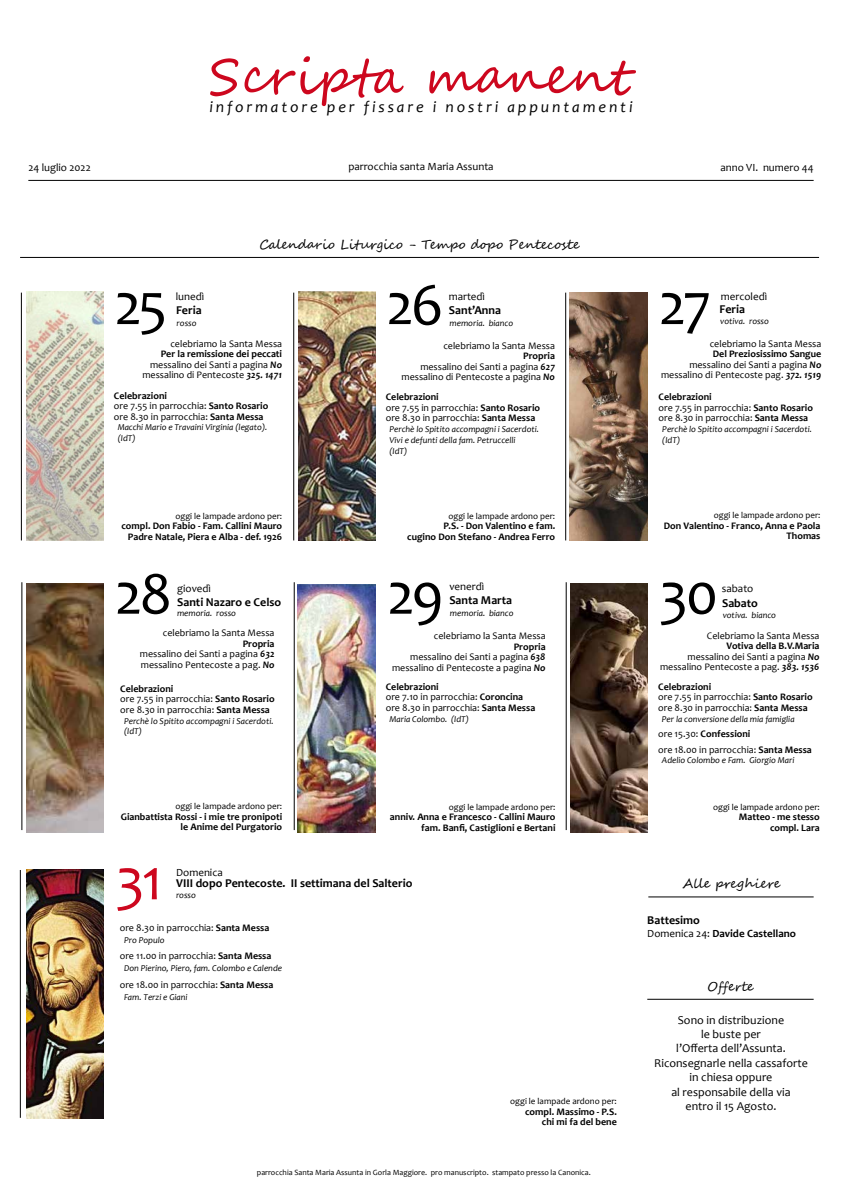
<style>
.page{position:relative;width:842px;height:1191px;background:#fff}
.page>*{position:absolute;margin:0;border:0;box-sizing:border-box;transform-origin:0 0}
.t1{font:60px "Candara";letter-spacing:-.055em;color:#000}
.t2{font:60px "Candara";color:#cd071e}
.t3{font:50px "Segoe Script";letter-spacing:.01em;color:#cd071e}
.t4{font:italic 16px "Candara";letter-spacing:.18em;color:#000}
.t5{font:13px "Segoe Script";color:#000}
.t6{font:12px/14.4px "Candara";color:#000;text-align:center}
.t7{font:700 12px "Candara";color:#000}
.t8{font:11px "Candara";color:#000}
.t9{font:700 11px "Candara";color:#000}
.t10{font:10px/10.5px "Candara";color:#000}
.t11{font:700 10px/10.5px "Candara";color:#000;text-align:right}
.t12{font:italic 9px/10.8px "Candara";color:#000}
.t13{font:9px "Candara";color:#000}
.t14{font:8px "Candara";color:#000}
.s1{font-weight:700}
.s2{font-weight:700;font-style:italic}
.s3{font-weight:400}
</style>
<div class="page">
<hr style="left:28px;top:180px;width:786px;height:1px;background:#000">
<hr style="left:20px;top:257px;width:799px;height:1px;background:#000">
<hr style="left:20px;top:870px;width:1px;height:247px;background:#000">
<hr style="left:21px;top:293px;width:1px;height:247px;background:#000">
<hr style="left:565px;top:293px;width:1px;height:247px;background:#000">
<hr style="left:293px;top:293px;width:1px;height:247px;background:#000">
<hr style="left:22px;top:582px;width:1px;height:248px;background:#000">
<hr style="left:566px;top:582px;width:1px;height:248px;background:#000">
<hr style="left:294px;top:582px;width:1px;height:248px;background:#000">
<hr style="left:648px;top:896px;width:166px;height:1px;background:#000">
<img style="left:27px;top:870px;width:76px;height:248px">
<img style="left:570px;top:292px;width:77px;height:249px">
<img style="left:27px;top:292px;width:76px;height:248px">
<img style="left:298px;top:292px;width:77px;height:248px">
<img style="left:27px;top:583px;width:76px;height:249px">
<img style="left:298px;top:584px;width:77px;height:248px">
<img style="left:570px;top:584px;width:78px;height:248px">
<hr style="left:647px;top:999px;width:167px;height:1px;background:#000">
<h2 class="t3" style="left:209px;top:36px;width:421px">Scripta manent</h2>
<h3 class="t4" style="left:209px;top:97px;width:425px">informatore per fissare i nostri appuntamenti</h3>
<p class="t8" style="left:348px;top:160px;width:147px">parrocchia santa Maria Assunta</p>
<p class="t8" style="left:28px;top:160px;width:64px">24 luglio 2022</p>
<p class="t8" style="left:720px;top:160px;width:95px">anno VI. numero 44</p>
<h3 class="t5" style="left:259px;top:233px;width:322px">Calendario Liturgico - Tempo dopo Pentecoste</h3>
<h1 class="t1" style="left:114px;top:267px;width:55px">25</h1>
<p class="t8" style="left:176px;top:289px;width:30px">lunedì</p>
<p class="t7" style="left:176px;top:303px;width:27px">Feria</p>
<p class="t12" style="left:177px;top:317px;width:21px">rosso</p>
<p class="t10" style="left:170px;top:338px;width:113px">celebriamo la Santa Messa</p>
<p class="t10" style="left:142px;top:349px;width:141px;text-align:right"><span class="s1">Per la remissione dei peccati </span>messalino dei Santi a pagina <span class="s2">No </span>messalino di Pentecoste <span class="s2">325. 1471</span></p>
<p class="t10" style="left:114px;top:390px;width:156px"><span class="s1">Celebrazioni<br></span>ore 7.55 in parrocchia: <span class="s1">Santo Rosario </span>ore 8.30 in parrocchia: <span class="s1">Santa Messa</span></p>
<p class="t12" style="left:118px;top:422px;width:151px">Macchi Mario e Travaini Virginia (legato). (IdT)</p>
<p class="t13" style="left:176px;top:510px;width:108px">oggi le lampade ardono per:</p>
<p class="t11" style="left:121px;top:520px;width:162px">compl. Don Fabio - Fam. Callini Mauro<br>Padre Natale, Piera e Alba - def. 1926</p>
<h1 class="t1" style="left:386px;top:267px;width:59px">26</h1>
<h1 class="t1" style="left:658px;top:267px;width:54px">27</h1>
<p class="t8" style="left:721px;top:289px;width:48px">mercoledì</p>
<p class="t7" style="left:720px;top:301px;width:27px">Feria</p>
<p class="t12" style="left:720px;top:316px;width:50px">votiva. rosso</p>
<p class="t10" style="left:710px;top:338px;width:113px">celebriamo la Santa Messa</p>
<p class="t10" style="left:661px;top:348px;width:162px;text-align:right"><span class="s1">Del Preziosissimo Sangue<br></span>messalino dei Santi a pagina <span class="s2">No </span>messalino di Pentecoste pag. <span class="s2">372. 1519</span></p>
<p class="t8" style="left:449px;top:290px;width:38px">martedì</p>
<p class="t7" style="left:449px;top:303px;width:54px">Sant’Anna</p>
<p class="t12" style="left:449px;top:318px;width:65px">memoria. bianco</p>
<p class="t10" style="left:443px;top:340px;width:113px">celebriamo la Santa Messa</p>
<p class="t10" style="left:401px;top:350px;width:155px;text-align:right"><span class="s1">Propria<br></span>messalino dei Santi a pagina <span class="s2">627 </span>messalino di Pentecoste a pagina <span class="s2">No</span></p>
<p class="t10" style="left:386px;top:392px;width:156px"><span class="s1">Celebrazioni<br></span>ore 7.55 in parrocchia: <span class="s1">Santo Rosario </span>ore 8.30 in parrocchia: <span class="s1">Santa Messa</span></p>
<p class="t12" style="left:389px;top:424px;width:151px">Perchè lo Spitito accompagni i Sacerdoti.<br>Vivi e defunti della fam. Petruccelli<br>(IdT)</p>
<p class="t13" style="left:449px;top:510px;width:108px">oggi le lampade ardono per:</p>
<p class="t11" style="left:407px;top:520px;width:149px">P.S. - Don Valentino e fam.<br>cugino Don Stefano - Andrea Ferro</p>
<p class="t10" style="left:659px;top:392px;width:156px"><span class="s1">Celebrazioni<br></span>ore 7.55 in parrocchia: <span class="s1">Santo Rosario </span>ore 8.30 in parrocchia: <span class="s1">Santa Messa</span></p>
<p class="t12" style="left:662px;top:424px;width:151px">Perchè lo Spitito accompagni i Sacerdoti. (IdT)</p>
<p class="t13" style="left:714px;top:509px;width:108px">oggi le lampade ardono per:</p>
<p class="t11" style="left:664px;top:520px;width:158px">Don Valentino - Franco, Anna e Paola<br>Thomas</p>
<h1 class="t1" style="left:115px;top:556px;width:59px">28</h1>
<h1 class="t1" style="left:387px;top:556px;width:58px">29</h1>
<h1 class="t1" style="left:659px;top:556px;width:61px">30</h1>
<p class="t8" style="left:449px;top:579px;width:36px">venerdì</p>
<p class="t8" style="left:722px;top:581px;width:33px">sabato</p>
<p class="t7" style="left:722px;top:595px;width:37px">Sabato</p>
<p class="t12" style="left:723px;top:610px;width:55px">votiva. bianco</p>
<p class="t10" style="left:707px;top:630px;width:114px">Celebriamo la Santa Messa</p>
<p class="t10" style="left:660px;top:641px;width:161px;text-align:right"><span class="s1">Votiva della B.V.Maria<br></span>messalino dei Santi a pagina <span class="s2">No </span>messalino Pentecoste a pag. <span class="s2">383. 1536</span></p>
<p class="t8" style="left:177px;top:582px;width:35px">giovedì</p>
<p class="t7" style="left:449px;top:592px;width:64px">Santa Marta</p>
<p class="t12" style="left:450px;top:607px;width:65px">memoria. bianco</p>
<p class="t10" style="left:434px;top:630px;width:113px">celebriamo la Santa Messa</p>
<p class="t10" style="left:392px;top:641px;width:155px;text-align:right"><span class="s1">Propria<br></span>messalino dei Santi a pagina <span class="s2">638 </span>messalino di Pentecoste a pagina <span class="s2">No</span></p>
<p class="t7" style="left:177px;top:594px;width:105px">Santi Nazaro e Celso</p>
<p class="t10" style="left:163px;top:627px;width:113px">celebriamo la Santa Messa</p>
<p class="t10" style="left:140px;top:638px;width:136px;text-align:justify;text-indent:103px"><span class="s1">Propria </span>messalino dei Santi a pagina <span class="s2">632 </span>messalino Pentecoste a pag. <span class="s2">No</span></p>
<p class="t12" style="left:177px;top:608px;width:60px">memoria. rosso</p>
<p class="t10" style="left:120px;top:683px;width:156px"><span class="s1">Celebrazioni<br></span>ore 7.55 in parrocchia: <span class="s1">Santo Rosario </span>ore 8.30 in parrocchia: <span class="s1">Santa Messa</span></p>
<p class="t12" style="left:124px;top:715px;width:151px">Perchè lo Spitito accompagni i Sacerdoti. (IdT)</p>
<p class="t13" style="left:176px;top:800px;width:108px">oggi le lampade ardono per:</p>
<p class="t11" style="left:121px;top:811px;width:163px">Gianbattista Rossi - i mie tre pronipoti le Anime del Purgatorio</p>
<p class="t10" style="left:386px;top:681px;width:151px"><span class="s1">Celebrazioni<br></span>ore 7.10 in parrocchia: <span class="s1">Coroncina </span>ore 8.30 in parrocchia: <span class="s1">Santa Messa</span></p>
<p class="t12" style="left:389px;top:713px;width:81px">Maria Colombo. (IdT)</p>
<p class="t13" style="left:449px;top:801px;width:108px">oggi le lampade ardono per:</p>
<p class="t11" style="left:390px;top:811px;width:167px">anniv. Anna e Francesco - Callini Mauro fam. Banfi, Castiglioni e Bertani</p>
<h1 class="t2" style="left:116px;top:842px;width:49px">31</h1>
<p class="t8" style="left:176px;top:865px;width:48px">Domenica</p>
<p class="t7" style="left:176px;top:875px;width:238px">VIII dopo Pentecoste. II settimana del Salterio</p>
<p class="t12" style="left:176px;top:890px;width:21px">rosso</p>
<p class="t10" style="left:120px;top:922px;width:151px">ore 8.30 in parrocchia: <span class="s1">Santa Messa</span></p>
<p class="t12" style="left:124px;top:934px;width:42px">Pro Populo</p>
<p class="t10" style="left:120px;top:950px;width:153px">ore 11.00 in parrocchia: <span class="s1">Santa Messa</span></p>
<p class="t12" style="left:124px;top:963px;width:160px">Don Pierino, Piero, fam. Colombo e Calende</p>
<p class="t10" style="left:120px;top:979px;width:155px">ore 18.00 in parrocchia: <span class="s1">Santa Messa</span></p>
<p class="t12" style="left:124px;top:991px;width:65px">Fam. Terzi e Giani</p>
<p class="t13" style="left:510px;top:1095px;width:108px">oggi le lampade ardono per:</p>
<p class="t11" style="left:525px;top:1106px;width:93px">compl. Massimo - P.S. chi mi fa del bene</p>
<p class="t14" style="left:257px;top:1167px;width:335px">parrocchia Santa Maria Assunta in Gorla Maggiore. pro manuscripto. stampato presso la Canonica.</p>
<p class="t10" style="left:658px;top:681px;width:156px"><span class="s1">Celebrazioni<br></span>ore 7.55 in parrocchia: <span class="s1">Santo Rosario </span>ore 8.30 in parrocchia: <span class="s1">Santa Messa</span></p>
<p class="t12" style="left:662px;top:713px;width:134px">Per la conversione della mia famiglia</p>
<p class="t10" style="left:658px;top:726px;width:155px;line-height:15.3px">ore 15.30: <span class="s1">Confessioni<br></span>ore 18.00 in parrocchia: <span class="s1">Santa Messa</span></p>
<p class="t12" style="left:662px;top:755px;width:134px">Adelio Colombo e Fam. Giorgio Mari</p>
<p class="t13" style="left:713px;top:801px;width:108px">oggi le lampade ardono per:</p>
<p class="t11" style="left:739px;top:811px;width:82px">Matteo - me stesso compl. Lara</p>
<h3 class="t5" style="left:682px;top:873px;width:99px">Alle preghiere</h3>
<p class="t7" style="left:647px;top:912px;width:54px">Battesimo</p>
<p class="t9" style="left:647px;top:926px;width:150px"><span class="s3">Domenica 24:</span> Davide Castellano</p>
<h3 class="t5" style="left:707px;top:975px;width:48px">Offerte</h3>
<p class="t6" style="left:654px;top:1012px;width:155px">Sono in distribuzione<br>le buste per<br>l’Offerta dell’Assunta.<br>Riconsegnarle nella cassaforte in chiesa oppure<br>al responsabile della via<br>entro il 15 Agosto.</p>
</div>
